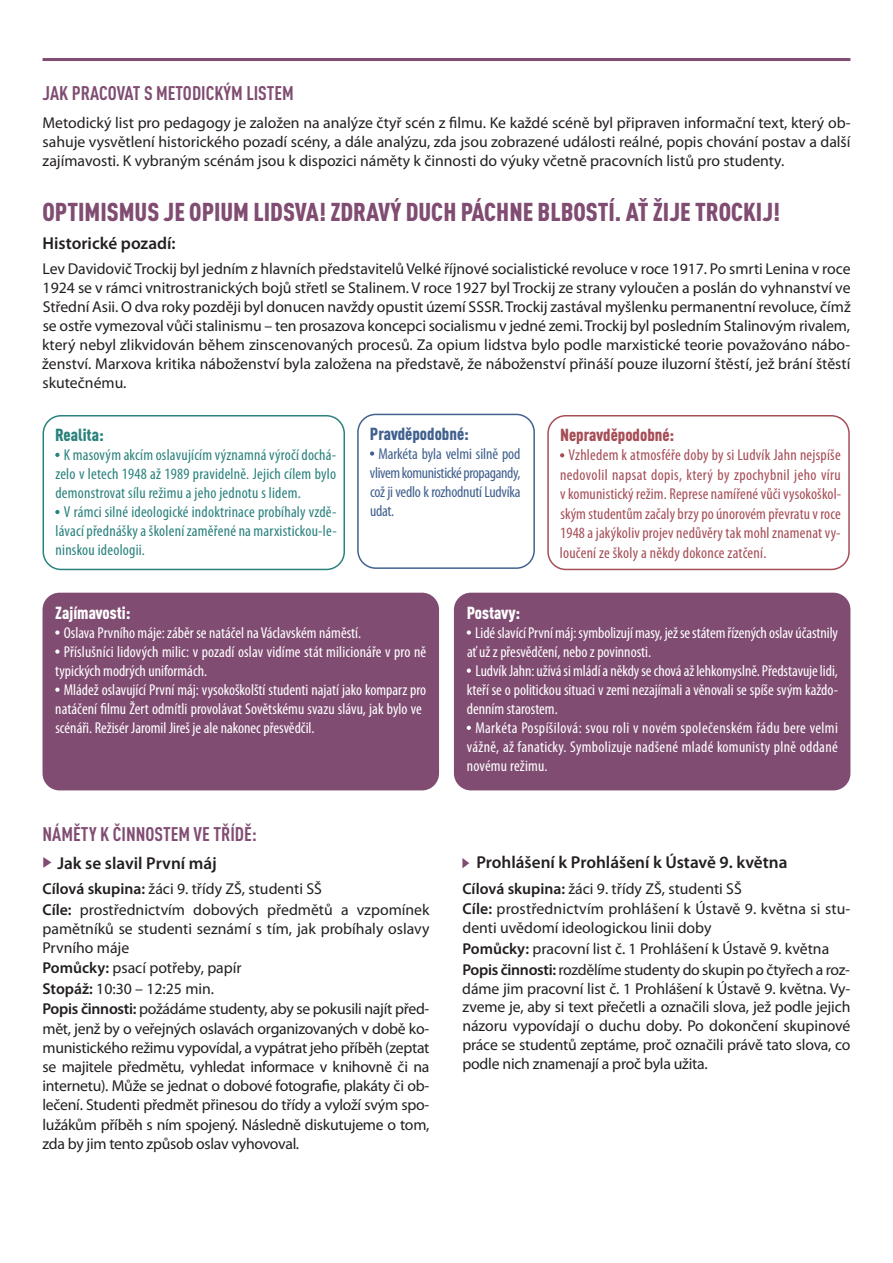
<style>
.page{position:relative;width:893px;height:1263px;background:#fff}
.page>*{position:absolute;margin:0;border:0;box-sizing:border-box;transform-origin:0 0}
.t1{font:900 condensed 25.5px "DIN Pro";color:#804c72}
.t2{font:700 condensed 19.5px "DIN Pro";color:#804c72}
.t3{font:600 17.25px "Myriad Pro";color:#231f20}
.t4{font:900 condensed 17.25px "DIN Pro";color:#fff}
.t5{font:900 condensed 17.25px "DIN Pro";color:#a64d56}
.t6{font:900 condensed 17.25px "DIN Pro";color:#41618e}
.t7{font:900 condensed 17.25px "DIN Pro";color:#2a827d}
.t8{font:15.75px/19.6px "Myriad Pro";letter-spacing:-.015em;color:#231f20;text-align:justify}
.t9{font:condensed 15.75px "Myriad Pro";color:#fff}
.t10{font:condensed 15.75px/19.5px "Myriad Pro";letter-spacing:.015em;color:#a64d56;text-align:justify}
.t11{font:condensed 15.75px "Myriad Pro";letter-spacing:.015em;color:#2a827d}
.t12{font:15.75px/20.9px "Myriad Pro";letter-spacing:.01em;color:#231f20}
.t13{font:condensed 15.75px/19px "Myriad Pro";letter-spacing:-.02em;color:#41618e;text-align:justify}
.t14{font:condensed 15.75px "Myriad Pro";letter-spacing:.02em;color:#fff}
.t15{font:condensed 15.75px "Myriad Pro";letter-spacing:.025em;color:#fff}
.s1{font-weight:600}
</style>
<div class="page">
<hr style="left:43px;top:58px;width:807px;height:3px;background:#804c72">
<svg style="left:43px;top:415px;width:302px;height:155px"></svg>
<svg style="left:462px;top:858px;width:7px;height:10px"></svg>
<svg style="left:55px;top:453px;width:5px;height:4px"></svg>
<svg style="left:55px;top:510px;width:5px;height:4px"></svg>
<svg style="left:547px;top:415px;width:303px;height:155px"></svg>
<svg style="left:560px;top:453px;width:4px;height:4px"></svg>
<svg style="left:357px;top:414px;width:178px;height:155px"></svg>
<div style="left:43px;top:593px;width:396px;height:197px;background:#804c72;border-radius:17px"></div>
<div style="left:454px;top:593px;width:396px;height:197px;background:#804c72;border-radius:17px"></div>
<svg style="left:55px;top:630px;width:5px;height:5px"></svg>
<svg style="left:55px;top:649px;width:5px;height:5px"></svg>
<svg style="left:55px;top:687px;width:5px;height:5px"></svg>
<svg style="left:467px;top:630px;width:4px;height:5px"></svg>
<svg style="left:467px;top:668px;width:4px;height:5px"></svg>
<svg style="left:467px;top:726px;width:4px;height:4px"></svg>
<p class="t2" style="left:43px;top:80px;width:253px">JAK PRACOVAT S METODICKÝM LISTEM</p>
<p class="t8" style="left:43px;top:112px;width:810px;line-height:19px">Metodický list pro pedagogy je založen na analýze čtyř scén z filmu. Ke každé scéně byl připraven informační text, který ob&shy;sahuje vysvětlení historického pozadí scény, a dále analýzu, zda jsou zobrazené události reálné, popis chování postav a další zajímavosti. K vybraným scénám jsou k dispozici náměty k činnosti do výuky včetně pracovních listů pro studenty.</p>
<h1 class="t1" style="left:43px;top:194px;width:739px">OPTIMISMUS JE OPIUM LIDSVA! ZDRAVÝ DUCH PÁCHNE BLBOSTÍ. AŤ ŽIJE TROCKIJ!</h1>
<p class="t3" style="left:43px;top:232px;width:135px">Historické pozadí:</p>
<p class="t8" style="left:42px;top:259px;width:810px;line-height:19px">Lev Davidovič Trockij byl jedním z hlavních představitelů Velké říjnové socialistické revoluce v roce 1917. Po smrti Lenina v roce 1924 se v rámci vnitrostranických bojů střetl se Stalinem. V roce 1927 byl Trockij ze strany vyloučen a poslán do vyhnanství ve Střední Asii. O dva roky později byl donucen navždy opustit území SSSR. Trockij zastával myšlenku permanentní revoluce, čímž se ostře vymezoval vůči stalinismu – ten prosazova koncepci socialismu v jedné zemi. Trockij byl posledním Stalinovým rivalem, který nebyl zlikvidován během zinscenovaných procesů. Za opium lidstva bylo podle marxistické teorie považováno nábo&shy;ženství. Marxova kritika náboženství byla založena na představě, že náboženství přináší pouze iluzorní štěstí, jež brání štěstí skutečnému.</p>
<p class="t7" style="left:55px;top:423px;width:50px">Realita:</p>
<p class="t11" style="left:64px;top:445px;width:274px">K masovým akcím oslavujícím významnávýročídochá-</p>
<p class="t11" style="left:55px;top:464px;width:282px">zelo v letech 1948 až 1989 pravidelně. Jejich cílem bylo</p>
<p class="t11" style="left:55px;top:483px;width:247px">demonstrovat sílu režimu a jeho jednotu s lidem.</p>
<p class="t11" style="left:64px;top:502px;width:274px">V rámci silné ideologické indoktrinace probíhaly vzdě-</p>
<p class="t11" style="left:55px;top:521px;width:283px">lávacípřednáškyaškolení zaměřené na marxistickou-le-</p>
<p class="t11" style="left:56px;top:540px;width:91px">ninskou ideologii.</p>
<p class="t6" style="left:370px;top:422px;width:100px">Pravděpodobné:</p>
<p class="t13" style="left:370px;top:444px;width:152px;text-indent:9px">Markéta byla velmi silně pod vlivemkomunisticképropagandy, což ji vedlo k rozhodnutí Ludvíka udat.</p>
<p class="t5" style="left:560px;top:423px;width:116px">Nepravděpodobné:</p>
<p class="t10" style="left:560px;top:445px;width:283px;text-indent:9px">Vzhledem k atmosféře doby by si Ludvík Jahn nejspíše nedovolil napsat dopis, který by zpochybnil jeho víru vkomunistickýrežim. Represe namířenévůčivysokoškol&shy;ským studentům začalybrzypoúnorovém převratuvroce 1948ajakýkolivprojev nedůvěrytak mohl znamenatvy&shy;loučení ze školy a někdy dokonce zatčení.</p>
<p class="t4" style="left:55px;top:601px;width:77px">Zajímavosti:</p>
<p class="t9" style="left:64px;top:623px;width:299px">Oslava Prvního máje: záběr se natáčel na Václavském náměstí.</p>
<p class="t9" style="left:64px;top:642px;width:364px">Příslušníci lidových milic: v pozadí oslav vidíme stát milicionáře v pro ně</p>
<p class="t9" style="left:55px;top:661px;width:153px">typických modrých uniformách.</p>
<p class="t9" style="left:64px;top:680px;width:364px">Mládež oslavující První máj: vysokoškolští studenti najatí jako komparz pro</p>
<p class="t9" style="left:55px;top:699px;width:368px">natáčení filmu Žert odmítli provolávat Sovětskému svazu slávu, jak bylo ve</p>
<p class="t9" style="left:55px;top:718px;width:261px">scénáři. Režisér Jaromil Jireš je ale nakonec přesvědčil.</p>
<p class="t2" style="left:43px;top:820px;width:216px">NÁMĚTY K ČINNOSTEM VE TŘÍDĚ:</p>
<p class="t3" style="left:57px;top:852px;width:161px">Jak se slavil První máj</p>
<p class="t8" style="left:43px;top:879px;width:388px;text-align:left"><span class="s1">Cílová skupina:</span> žáci 9. třídy ZŠ, studenti SŠ<br><span class="s1">Cíle:</span> prostřednictvím dobových předmětů a vzpomínek pamětníků se studenti seznámí s tím, jak probíhaly oslavy Prvního máje<br><span class="s1">Pomůcky:</span> psací potřeby, papír<br><span class="s1">Stopáž:</span> 10:30 – 12:25 min.<br><span class="s1">Popis činnosti:</span> požádáme studenty, aby se pokusili najít před&shy;mět, jenž by o veřejných oslavách organizovaných v době ko&shy;munistického režimu vypovídal, a vypátrat jeho příběh (zeptat se majitele předmětu, vyhledat informace v knihovně či na internetu). Může se jednat o dobové fotografie, plakáty či ob&shy;lečení. Studenti předmět přinesou do třídy a vyloží svým spo&shy;lužákům příběh s ním spojený. Následně diskutujeme o tom, zda by jim tento způsob oslav vyhovoval.</p>
<p class="t8" style="left:42px;top:997px;width:390px;line-height:18.8px">mět, jenž by o veřejných oslavách organizovaných v době ko&shy;munistického režimu vypovídal, a vypátrat jeho příběh (zeptat se majitele předmětu, vyhledat informace v knihovně či na internetu). Může se jednat o dobové fotografie, plakáty či ob&shy;lečení. Studenti předmět přinesou do třídy a vyloží svým spo&shy;lužákům příběh s ním spojený. Následně diskutujeme o tom, zda by jim tento způsob oslav vyhovoval.</p>
<p class="t4" style="left:467px;top:601px;width:55px">Postavy:</p>
<p class="t9" style="left:475px;top:623px;width:364px">LidéslavícíPrvnímáj:symbolizujímasy, ježsestátemřízených oslavúčastnily</p>
<p class="t9" style="left:467px;top:642px;width:186px">ať už z přesvědčení, nebo z povinnosti.</p>
<p class="t9" style="left:476px;top:661px;width:364px">LudvíkJahn:užívásimládía někdysechováažlehkomyslně.Představujelidi,</p>
<p class="t9" style="left:467px;top:680px;width:373px">kteří se o politickou situaci v zemi nezajímali a věnovali se spíše svým každo-</p>
<p class="t9" style="left:467px;top:699px;width:92px">denním starostem.</p>
<p class="t15" style="left:475px;top:718px;width:364px">Markéta Pospíšilová: svou roli v novém společenském řádu bere velmi</p>
<p class="t14" style="left:467px;top:737px;width:372px">vážně, až fanaticky. Symbolizuje nadšené mladé komunisty plně oddané</p>
<p class="t9" style="left:467px;top:756px;width:82px">novému režimu.</p>
<p class="t3" style="left:476px;top:852px;width:313px">Prohlášení k Prohlášení k Ústavě 9. května</p>
<p class="t12" style="left:462px;top:877px;width:390px"><span class="s1">Cílová skupina:</span> žáci 9. třídy ZŠ, studenti SŠ<br><span class="s1">Cíle:</span> prostřednictvím prohlášení k Ústavě 9. května si stu-</p>
<p class="t8" style="left:462px;top:917px;width:389px;line-height:20.9px;text-align:left">denti uvědomí ideologickou linii doby<br><span class="s1">Pomůcky:</span> pracovní list č. 1 Prohlášení k Ústavě 9. května<br><span class="s1">Popis činnosti:</span> rozdělíme studenty do skupin po čtyřech a roz-</p>
<p class="t8" style="left:462px;top:979px;width:390px;line-height:18.8px">dáme jim pracovní list č. 1 Prohlášení k Ústavě 9. května. Vy&shy;zveme je, aby si text přečetli a označili slova, jež podle jejich názoru vypovídají o duchu doby. Po dokončení skupinové práce se studentů zeptáme, proč označili právě tato slova, co podle nich znamenají a proč byla užita.</p>
</div>
